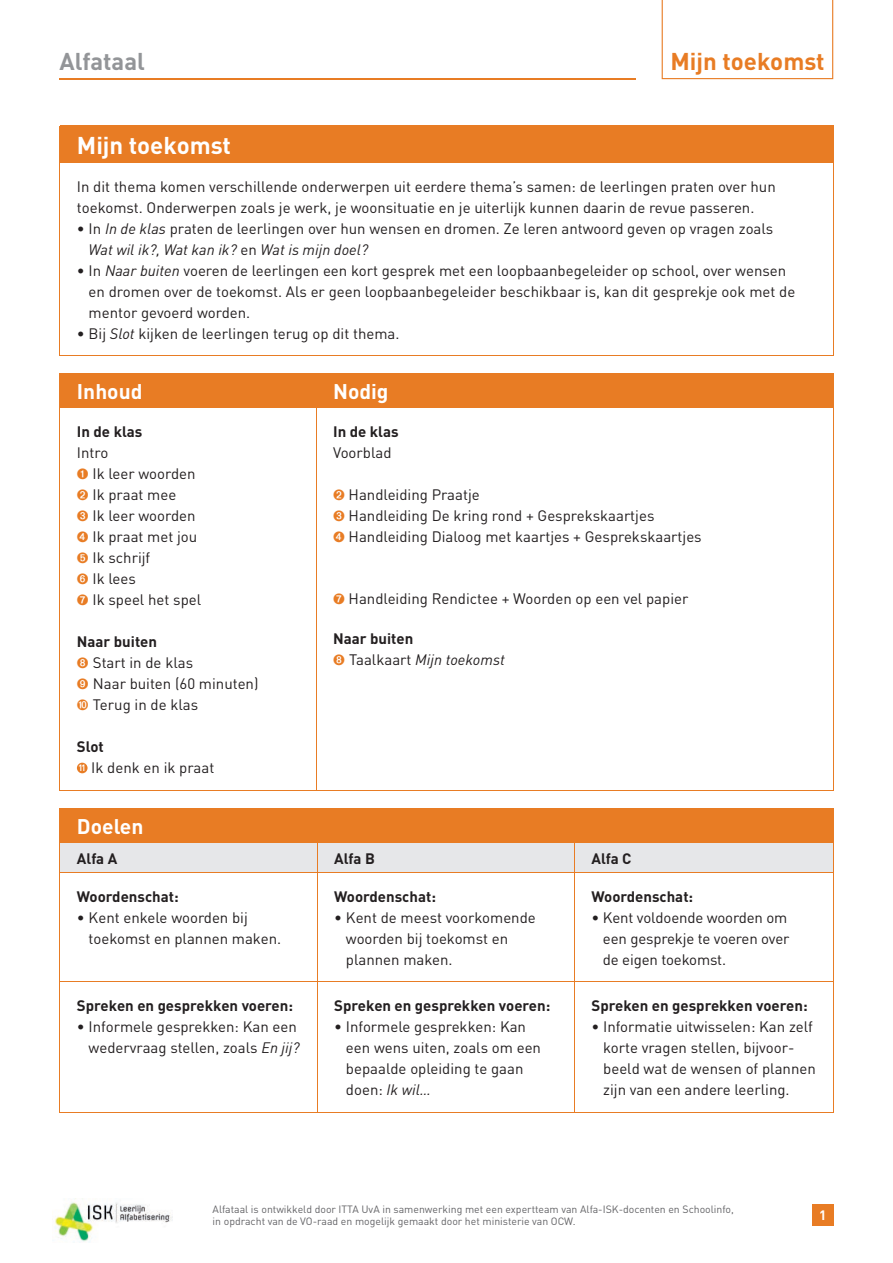
<style>
.page{position:relative;width:893px;height:1263px;background:#fff}
.page>*{position:absolute;margin:0;border:0;box-sizing:border-box;transform-origin:0 0}
.t1{font:700 24px "DIN";color:#e87c24}
.t2{font:700 24px "DIN";color:#fff}
.t3{font:700 24px "DIN";color:#939598}
.t4{font:700 21px "DIN";color:#fff}
.t5{font:15px/21px "DIN";color:#231f20}
.t6{font:700 15px "DIN";color:#231f20}
.t7{font:italic 15px/21px "DIN";color:#231f20}
.t8{font:700 13.5px "DIN";color:#fff}
.t9{font:10.5px/12.6px "DIN";color:#636366}
.s1{font-style:italic}
.s2{color:#e87c24}
.s3{font-weight:700}
.s4{font-weight:700;font-size:9px;color:#fff}
.s5{font-weight:700;font-style:normal}
.s6{font-style:normal}
</style>
<div class="page">
<div style="left:812px;top:1204px;width:21px;height:21px;background:#e87c24"></div>
<img style="left:55px;top:1202px;width:118px;height:40px">
<hr style="left:60px;top:78px;width:576px;height:1px;background:#e87c24">
<svg style="left:662px;top:0;width:171px;height:79px"></svg>
<div style="left:61px;top:374px;width:772px;height:33px;background:#e87c24"></div>
<hr style="left:60px;top:374px;width:1px;height:33px;background:#e87c24">
<hr style="left:60px;top:373px;width:256px;height:1px;background:#e87c24">
<hr style="left:316px;top:374px;width:1px;height:33px;background:#e87c24">
<hr style="left:316px;top:373px;width:517px;height:1px;background:#e87c24">
<hr style="left:833px;top:374px;width:1px;height:33px;background:#e87c24">
<hr style="left:60px;top:408px;width:1px;height:382px;background:#e87c24">
<hr style="left:60px;top:407px;width:256px;height:1px;background:#e87c24">
<hr style="left:60px;top:790px;width:256px;height:1px;background:#e87c24">
<hr style="left:316px;top:408px;width:1px;height:382px;background:#e87c24">
<hr style="left:316px;top:407px;width:517px;height:1px;background:#e87c24">
<hr style="left:833px;top:408px;width:1px;height:382px;background:#e87c24">
<hr style="left:316px;top:790px;width:517px;height:1px;background:#e87c24">
<div style="left:77px;top:763px;width:11px;height:10px;background:#e87c24;border-radius:50%"></div>
<div style="left:60px;top:126px;width:773px;height:37px;background:#e87c24"></div>
<hr style="left:60px;top:125px;width:773px;height:1px;background:#e87c24">
<hr style="left:833px;top:126px;width:1px;height:36px;background:#e87c24">
<hr style="left:60px;top:163px;width:1px;height:193px;background:#e87c24">
<hr style="left:833px;top:163px;width:1px;height:193px;background:#e87c24">
<hr style="left:60px;top:356px;width:773px;height:1px;background:#e87c24">
<div style="left:60px;top:808px;width:773px;height:35px;background:#e87c24"></div>
<hr style="left:833px;top:809px;width:1px;height:33px;background:#e87c24">
<div style="left:60px;top:843px;width:774px;height:29px;background:#e6e7e9"></div>
<hr style="left:60px;top:873px;width:1px;height:108px;background:#e87c24">
<hr style="left:60px;top:872px;width:257px;height:1px;background:#e87c24">
<hr style="left:317px;top:873px;width:1px;height:108px;background:#e87c24">
<hr style="left:317px;top:872px;width:257px;height:1px;background:#e87c24">
<hr style="left:574px;top:873px;width:1px;height:108px;background:#e87c24">
<hr style="left:574px;top:872px;width:259px;height:1px;background:#e87c24">
<hr style="left:833px;top:873px;width:1px;height:108px;background:#e87c24">
<hr style="left:60px;top:982px;width:1px;height:130px;background:#e87c24">
<hr style="left:60px;top:981px;width:257px;height:1px;background:#e87c24">
<hr style="left:60px;top:1112px;width:257px;height:1px;background:#e87c24">
<hr style="left:317px;top:982px;width:1px;height:130px;background:#e87c24">
<hr style="left:317px;top:981px;width:257px;height:1px;background:#e87c24">
<hr style="left:317px;top:1112px;width:257px;height:1px;background:#e87c24">
<hr style="left:574px;top:982px;width:1px;height:130px;background:#e87c24">
<hr style="left:574px;top:981px;width:259px;height:1px;background:#e87c24">
<hr style="left:833px;top:982px;width:1px;height:130px;background:#e87c24">
<hr style="left:574px;top:1112px;width:259px;height:1px;background:#e87c24">
<h1 class="t3" style="left:60px;top:46px;width:87px">Alfataal</h1>
<h1 class="t1" style="left:670px;top:46px;width:156px">Mijn toekomst</h1>
<h1 class="t2" style="left:77px;top:130px;width:156px">Mijn toekomst</h1>
<p class="t5" style="left:77px;top:176px;width:700px">In dit thema komen verschillende onderwerpen uit eerdere thema’s samen: de leerlingen praten over hun toekomst. Onderwerpen zoals je werk, je woonsituatie en je uiterlijk kunnen daarin de revue passeren.</p>
<p class="t5" style="left:89px;top:218px;width:686px;text-indent:-12px">• In <span class="s1">In de klas</span> praten de leerlingen over hun wensen en dromen. Ze leren antwoord geven op vragen zoals<br><span class="s1">Wat wil ik?, Wat kan ik?</span> en <span class="s1">Wat is mijn doel?</span></p>
<p class="t5" style="left:89px;top:260px;width:708px;text-indent:-12px">• In <span class="s1">Naar buiten</span> voeren de leerlingen een kort gesprek met een loopbaanbegeleider op school, over wensen en dromen over de toekomst. Als er geen loopbaanbegeleider beschikbaar is, kan dit gesprekje ook met de mentor gevoerd worden.</p>
<p class="t5" style="left:77px;top:323px;width:324px">• Bij <span class="s1">Slot</span> kijken de leerlingen terug op dit thema.</p>
<h2 class="t4" style="left:77px;top:378px;width:67px">Inhoud</h2>
<h2 class="t4" style="left:333px;top:378px;width:57px">Nodig</h2>
<p class="t6" style="left:77px;top:422px;width:67px">In de klas</p>
<p class="t5" style="left:77px;top:442px;width:126px">Intro<br><span class="s2">➊</span> Ik leer woorden<br><span class="s2">➋</span> Ik praat mee<br><span class="s2">➌</span> Ik leer woorden<br><span class="s2">➍</span> Ik praat met jou<br><span class="s2">➎</span> Ik schrijf<br><span class="s2">➏</span> Ik lees<br><span class="s2">➐</span> Ik speel het spel</p>
<p class="t5" style="left:77px;top:631px;width:183px"><span class="s3">Naar buiten<br></span><span class="s2">➑</span> Start in de klas<br><span class="s2">➒</span> Naar buiten (60 minuten) <span class="s2">➓</span> Terug in de klas</p>
<p class="t5" style="left:77px;top:736px;width:139px"><span class="s3">Slot<br></span><span class="s4">11</span> Ik denk en ik praat</p>
<p class="t6" style="left:333px;top:422px;width:67px">In de klas</p>
<p class="t5" style="left:333px;top:442px;width:60px">Voorblad</p>
<p class="t5" style="left:333px;top:484px;width:370px"><span class="s2">➋</span> Handleiding Praatje<br><span class="s2">➌</span> Handleiding De kring rond + Gesprekskaartjes<br><span class="s2">➍</span> Handleiding Dialoog met kaartjes + Gesprekskaartjes</p>
<p class="t5" style="left:333px;top:588px;width:357px"><span class="s2">➐</span> Handleiding Rendictee + Woorden op een vel papier</p>
<p class="t7" style="left:333px;top:628px;width:173px"><span class="s5">Naar buiten<br></span><span class="s2">➑</span> <span class="s6">Taalkaart</span> Mijn toekomst</p>
<h2 class="t4" style="left:77px;top:813px;width:68px">Doelen</h2>
<p class="t6" style="left:77px;top:848px;width:42px">Alfa A</p>
<p class="t6" style="left:334px;top:848px;width:42px">Alfa B</p>
<p class="t6" style="left:591px;top:848px;width:42px">Alfa C</p>
<p class="t6" style="left:77px;top:886px;width:103px">Woordenschat:</p>
<p class="t5" style="left:89px;top:906px;width:194px;text-indent:-12px">• Kent enkele woorden bij toekomst en plannen maken.</p>
<p class="t6" style="left:334px;top:886px;width:103px">Woordenschat:</p>
<p class="t5" style="left:346px;top:906px;width:191px;text-indent:-12px">• Kent de meest voorkomende woorden bij toekomst en plannen maken.</p>
<p class="t6" style="left:591px;top:886px;width:103px">Woordenschat:</p>
<p class="t5" style="left:603px;top:906px;width:188px;text-indent:-11px">• Kent voldoende woorden om een gesprekje te voeren over de eigen toekomst.</p>
<p class="t6" style="left:77px;top:996px;width:218px">Spreken en gesprekken voeren:</p>
<p class="t5" style="left:77px;top:1016px;width:224px;text-align:right">• Informele gesprekken: Kan een wedervraag stellen, zoals <span class="s1">En jij?</span></p>
<p class="t6" style="left:334px;top:996px;width:218px">Spreken en gesprekken voeren:</p>
<p class="t5" style="left:346px;top:1016px;width:197px;text-indent:-12px">• Informele gesprekken: Kan een wens uiten, zoals om een bepaalde opleiding te gaan doen: <span class="s1">Ik wil…</span></p>
<p class="t6" style="left:591px;top:996px;width:218px">Spreken en gesprekken voeren:</p>
<p class="t5" style="left:603px;top:1016px;width:214px;text-indent:-12px">• Informatie uitwisselen: Kan zelf korte vragen stellen, bijvoor&shy;beeld wat de wensen of plannen zijn van een andere leerling.</p>
<p class="t9" style="left:213px;top:1202px;width:523px">Alfataal is ontwikkeld door ITTA UvA in samenwerking met een expertteam van Alfa-ISK-docenten en Schoolinfo, in opdracht van de VO-raad en mogelijk gemaakt door het ministerie van OCW.</p>
<p class="t8" style="left:819px;top:1207px;width:9px">1</p>
</div>
